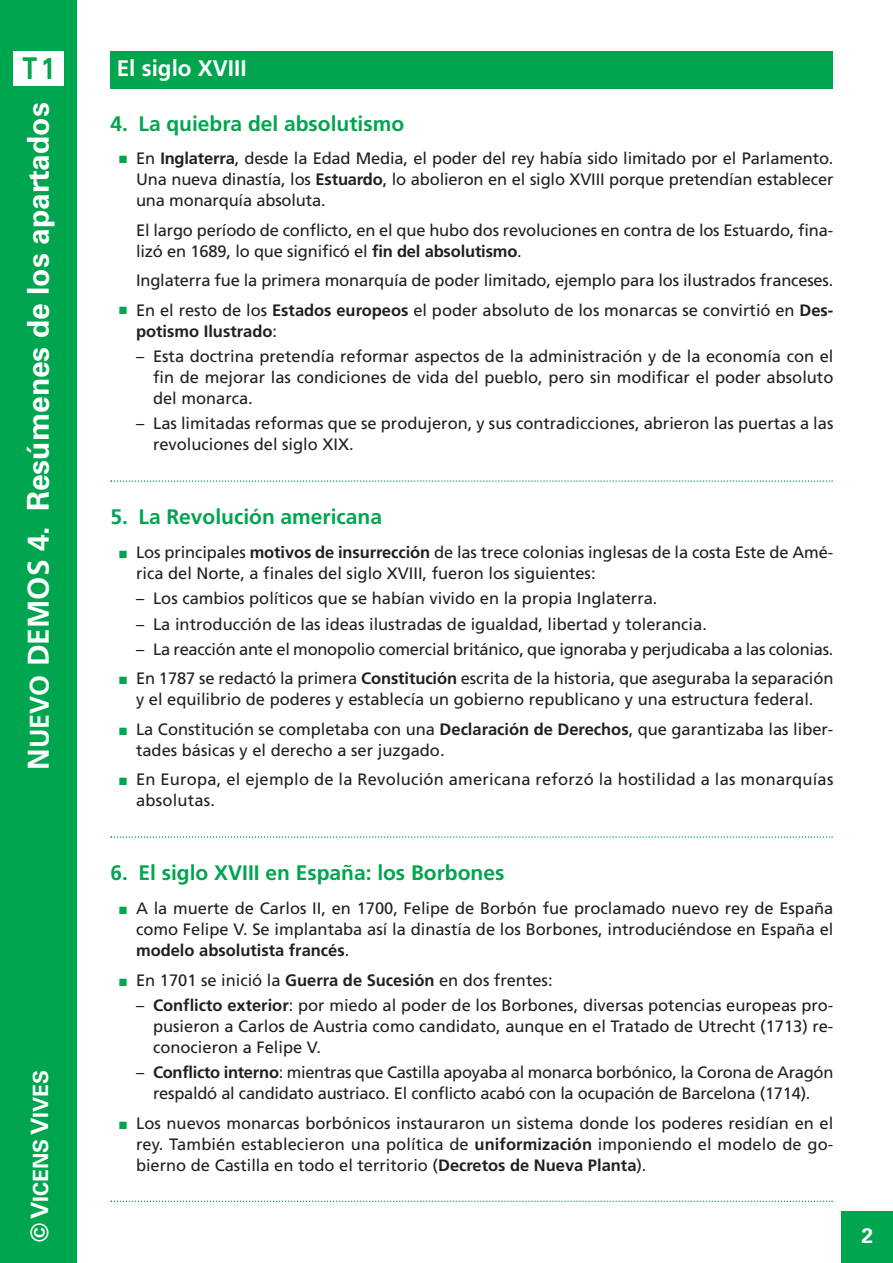
<style>
.page{position:relative;width:893px;height:1263px;background:#fff}
.page>*{position:absolute;margin:0;border:0;box-sizing:border-box;transform-origin:0 0}
.t1{font:700 30px "Univers";color:#fff}
.t2{font:700 30px "Univers";color:#00a54f;scale:.8 1}
.t3{font:700 24px "Univers";color:#fff}
.t4{font:700 22.5px "Frutiger";color:#fff}
.t5{font:700 21px "Frutiger";color:#00a54f}
.t6{font:700 21px "Univers";color:#fff}
.t7{font:16.5px/21px "Frutiger";color:#231f20}
.s1{font-family:"Frutiger"}
.s2{font-family:"Frutiger";font-size:27px}
.s3{color:#00a54f}
.s4{font-weight:700}
.s5{font-size:24px}
</style>
<div class="page">
<div style="left:0;top:0;width:77px;height:1263px;background:#00a54f"></div>
<div style="left:842px;top:1212px;width:51px;height:51px;background:#00a54f"></div>
<div style="left:111px;top:51px;width:722px;height:37px;background:#00a54f"></div>
<svg style="left:111px;top:480px;width:722px;height:2px"></svg>
<svg style="left:111px;top:836px;width:722px;height:2px"></svg>
<svg style="left:111px;top:1200px;width:722px;height:2px"></svg>
<div style="left:13px;top:51px;width:51px;height:34px;background:#fff"></div>
<h1 class="t2" style="left:23px;top:57px;width:42px">T1</h1>
<h3 class="t4" style="left:117px;top:59px;width:131px">El siglo XVIII</h3>
<h1 class="t1" style="left:27px;top:770px;width:669px;rotate:-90deg"><span class="s1">N</span><span class="s2">UEVO</span> <span class="s1">DEMOS 4.</span> Resúmenes de los apartados</h1>
<p class="t5" style="left:111px;top:115px;width:295px">4. La quiebra del absolutismo</p>
<p class="t7" style="left:136px;top:149px;width:699px;text-align:justify;text-indent:-17px"><span class="s3">■</span> En <span class="s4">Inglaterra</span>, desde la Edad Media, el poder del rey había sido limitado por el Parlamento.<br>Una nueva dinastía, los <span class="s4">Estuardo</span>, lo abolieron en el siglo XVIII porque pretendían establecer una monarquía absoluta.</p>
<p class="t7" style="left:136px;top:221px;width:699px">El largo período de conflicto, en el que hubo dos revoluciones en contra de los Estuardo, fina&shy;lizó en 1689, lo que significó el <span class="s4">fin del absolutismo</span>.</p>
<p class="t7" style="left:136px;top:271px;width:699px">Inglaterra fue la primera monarquía de poder limitado, ejemplo para los ilustrados franceses.</p>
<p class="t7" style="left:136px;top:301px;width:699px;text-indent:-17px"><span class="s3">■</span> En el resto de los <span class="s4">Estados europeos</span> el poder absoluto de los monarcas se convirtió en <span class="s4">Des&shy;potismo Ilustrado</span>:</p>
<p class="t7" style="left:153px;top:347px;width:682px;text-align:justify;text-indent:-17px">– Esta doctrina pretendía reformar aspectos de la administración y de la economía con el fin de mejorar las condiciones de vida del pueblo, pero sin modificar el poder absoluto del monarca.</p>
<p class="t7" style="left:153px;top:414px;width:682px;text-indent:-17px">– Las limitadas reformas que se produjeron, y sus contradicciones, abrieron las puertas a las revoluciones del siglo XIX.</p>
<p class="t5" style="left:111px;top:509px;width:273px">5. La Revolución americana</p>
<p class="t7" style="left:136px;top:543px;width:699px;text-indent:-17px"><span class="s3">■</span> Los principales <span class="s4">motivos de insurrección</span> de las trece colonias inglesas de la costa Este de Amé&shy;rica del Norte, a finales del siglo XVIII, fueron los siguientes:</p>
<p class="t7" style="left:136px;top:589px;width:523px">– Los cambios políticos que se habían vivido en la propia Inglaterra.</p>
<p class="t7" style="left:136px;top:615px;width:572px">– La introducción de las ideas ilustradas de igualdad, libertad y tolerancia.</p>
<p class="t7" style="left:136px;top:640px;width:699px">– La reacción ante el monopolio comercial británico, que ignoraba y perjudicaba a las colonias.</p>
<p class="t7" style="left:119px;top:669px;width:716px;text-align:center"><span class="s3">■</span> En 1787 se redactó la primera <span class="s4">Constitución</span> escrita de la historia, que aseguraba la separación y el equilibrio de poderes y establecía un gobierno republicano y una estructura federal.</p>
<p class="t7" style="left:136px;top:720px;width:699px;text-indent:-17px"><span class="s3">■</span> La Constitución se completaba con una <span class="s4">Declaración de Derechos</span>, que garantizaba las liber&shy;tades básicas y el derecho a ser juzgado.</p>
<p class="t7" style="left:136px;top:770px;width:699px;text-indent:-17px"><span class="s3">■</span> En Europa, el ejemplo de la Revolución americana reforzó la hostilidad a las monarquías absolutas.</p>
<p class="t6" style="left:33px;top:1219px;width:151px;rotate:-90deg"><span class="s5">V</span>ICENS <span class="s5">V</span>IVES</p>
<p class="t5" style="left:111px;top:864px;width:395px">6. El siglo XVIII en España: los Borbones</p>
<p class="t7" style="left:136px;top:899px;width:699px;text-align:justify;text-indent:-17px"><span class="s3">■</span> A la muerte de Carlos II, en 1700, Felipe de Borbón fue proclamado nuevo rey de España como Felipe V. Se implantaba así la dinastía de los Borbones, introduciéndose en España el <span class="s4">modelo absolutista francés</span>.</p>
<p class="t7" style="left:119px;top:971px;width:435px"><span class="s3">■</span> En 1701 se inició la <span class="s4">Guerra de Sucesión</span> en dos frentes:</p>
<p class="t7" style="left:153px;top:996px;width:682px;text-align:justify;text-indent:-17px">– <span class="s4">Conflicto exterior</span>: por miedo al poder de los Borbones, diversas potencias europeas pro&shy;pusieron a Carlos de Austria como candidato, aunque en el Tratado de Utrecht (1713) re&shy;conocieron a Felipe V.</p>
<p class="t7" style="left:136px;top:1063px;width:699px;text-align:center">– <span class="s4">Conflicto interno</span>: mientras que Castilla apoyaba al monarca borbónico, la Corona de Aragón respaldó al candidato austriaco. El conflicto acabó con la ocupación de Barcelona (1714).</p>
<p class="t7" style="left:136px;top:1114px;width:699px;text-align:justify;text-indent:-17px"><span class="s3">■</span> Los nuevos monarcas borbónicos instauraron un sistema donde los poderes residían en el rey. También establecieron una política de <span class="s4">uniformización</span> imponiendo el modelo de go&shy;bierno de Castilla en todo el territorio (<span class="s4">Decretos de Nueva Planta</span>).</p>
<h2 class="t3" style="left:31px;top:1242px;width:21px;rotate:-90deg">©</h2>
<p class="t6" style="left:862px;top:1228px;width:13px">2</p>
</div>
